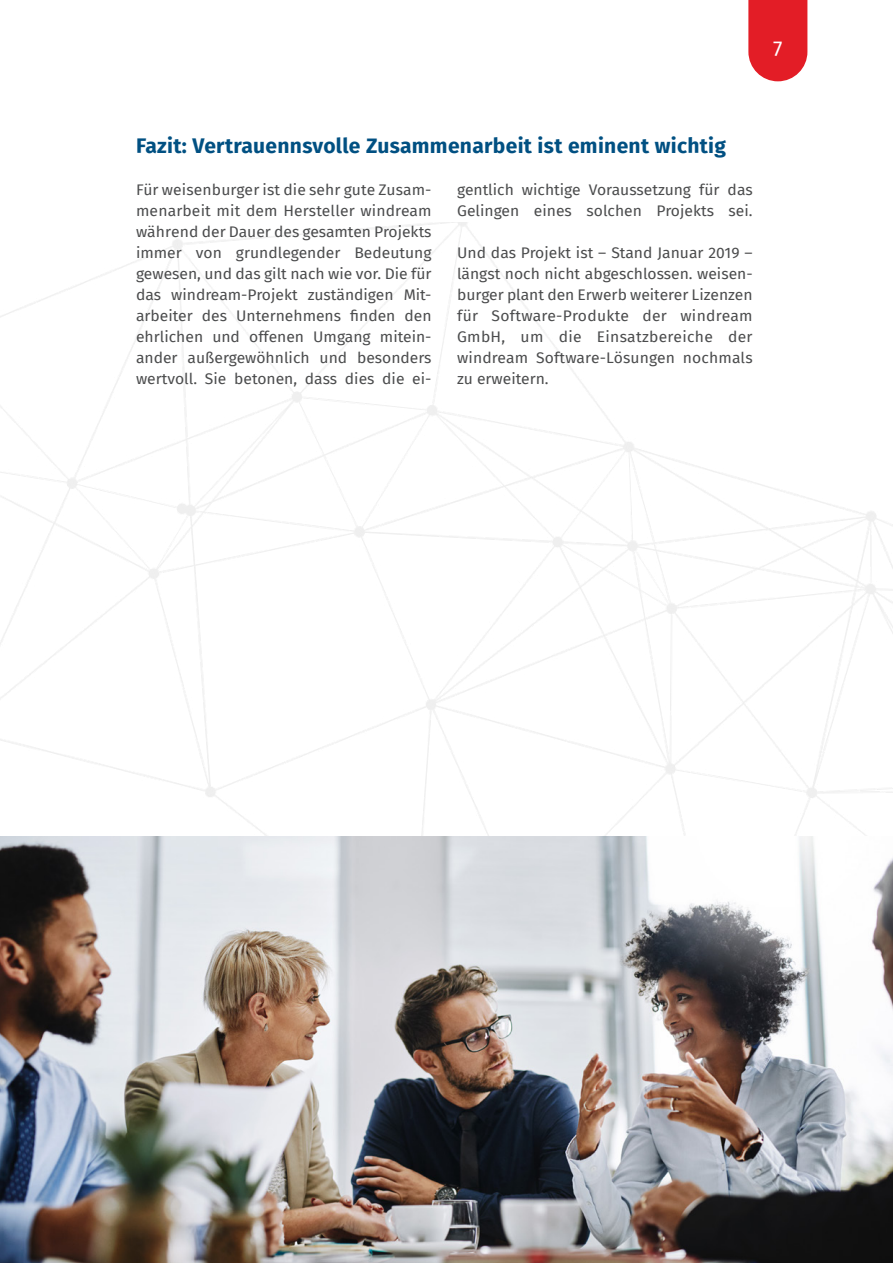
<style>
.page{position:relative;width:893px;height:1263px;background:#fff}
.page>*{position:absolute;margin:0;border:0;box-sizing:border-box;transform-origin:0 0}
.Überschrift_1{font:700 21px "Fira Sans";letter-spacing:.015em;color:#015082}
.t1{font:21px "Fira Sans";color:#fff}
.Fließext{font:15px/21px "Fira Sans";color:#4b4c4d;text-align:justify;scale:1.04 1}
</style>
<div class="page">
<img style="left:0;top:837px;width:893px;height:426px">
<svg style="left:748px;top:0;width:59px;height:81px;background:#e52e37"></svg>
<h1 class="t1" style="left:773px;top:33px;width:11px">7</h1>
<p class="Überschrift_1" style="left:136px;top:128px;width:591px">Fazit: Vertrauennsvolle Zusammenarbeit ist eminent wichtig</p>
<p class="Fließext" style="left:136px;top:179px;width:286px">Für weisenburger ist die sehr gute Zusam&shy;menarbeit mit dem Hersteller windream während der Dauer des gesamten Projekts immer von grundlegender Bedeutung gewesen, und das gilt nach wie vor. Die für das windream-Projekt zuständigen Mit&shy;arbeiter des Unternehmens finden den ehrlichen und offenen Umgang mitein&shy;ander außergewöhnlich und besonders wertvoll. Sie betonen, dass dies die ei-</p>
<p class="Fließext" style="left:457px;top:179px;width:286px">gentlich wichtige Voraussetzung für das<br>Gelingen eines solchen Projekts sei.</p>
<p class="Fließext" style="left:457px;top:242px;width:286px">Und das Projekt ist – Stand Januar 2019 – längst noch nicht abgeschlossen. weisen&shy;burger plant den Erwerb weiterer Lizenzen für Software-Produkte der windream GmbH, um die Einsatzbereiche der windream Software-Lösungen nochmals zu erweitern.</p>
</div>
